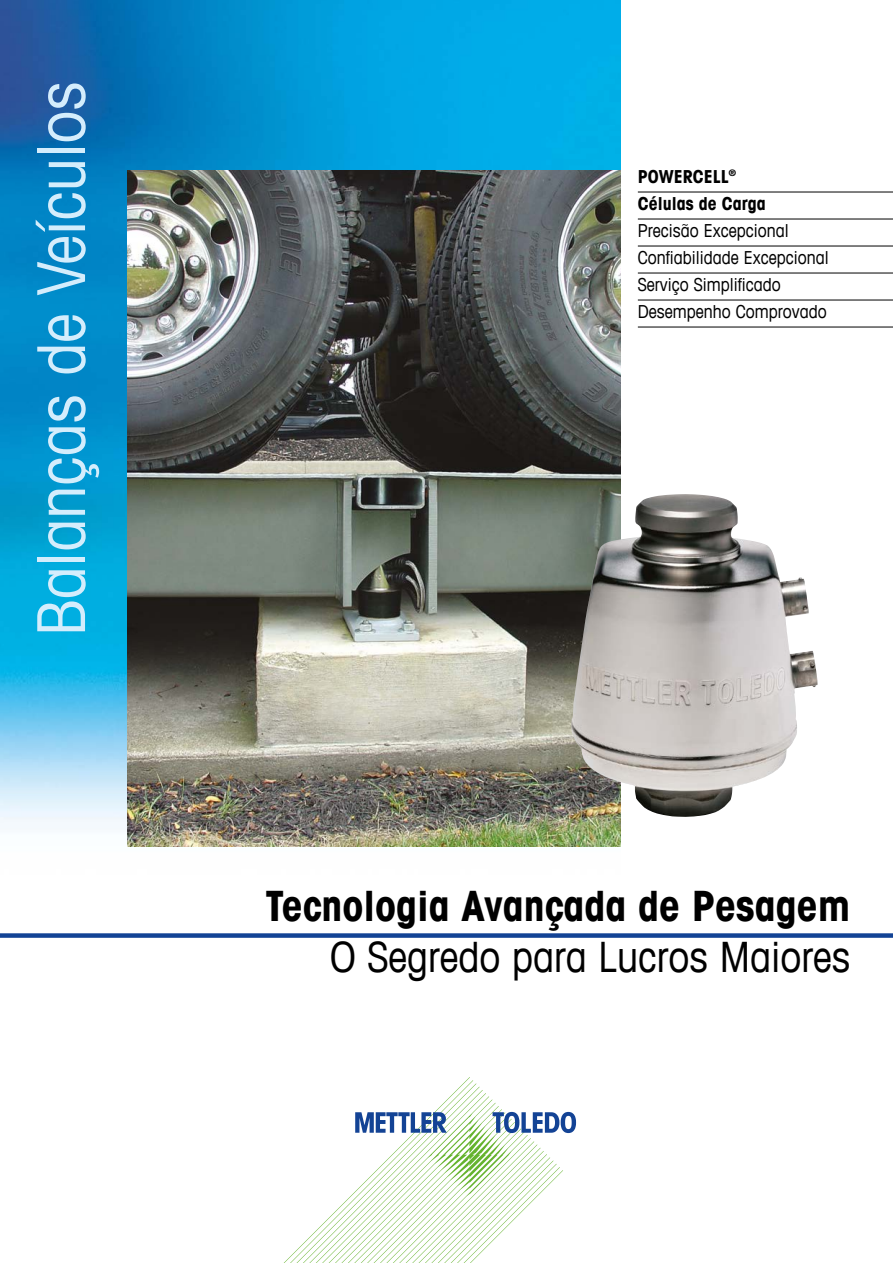
<style>
.page{position:relative;width:893px;height:1263px;background:#fff}
.page>*{position:absolute;margin:0;border:0;box-sizing:border-box;transform-origin:0 0}
.t1{font:condensed 66px "Avant Garde Com";color:#d4edfc}
.t2{font:700 condensed 42px "Avant Garde Com";color:#000}
.t3{font:condensed 42px "Avant Garde Com";color:#000}
.t4{font:condensed 18px/27px "Avant Garde Com";color:#000}
.t5{font:700 condensed 18px/27px "Avant Garde Com";color:#000}
</style>
<div class="page">
<img style="left:0;top:0;width:621px;height:847px">
<div style="left:0;top:933px;width:893px;height:5px;background:#134395"></div>
<svg style="left:284px;top:1077px;width:292px;height:186px"></svg>
<img style="left:128px;top:170px;width:493px;height:676px">
<img style="left:571px;top:494px;width:247px;height:323px">
<hr style="left:638px;top:192px;width:255px;height:1px;background:#000">
<hr style="left:638px;top:219px;width:255px;height:1px;background:#000">
<hr style="left:638px;top:246px;width:255px;height:1px;background:#000">
<hr style="left:638px;top:273px;width:255px;height:1px;background:#000">
<hr style="left:638px;top:300px;width:255px;height:1px;background:#000">
<hr style="left:638px;top:327px;width:255px;height:1px;background:#000">
<h1 class="t1" style="left:21px;top:636px;width:556px;rotate:-90deg">Balanças de Veículos</h1>
<p class="t5" style="left:638px;top:163px;width:129px">POWERCELL<sup>®<br></sup>Células de Carga</p>
<p class="t4" style="left:638px;top:217px;width:192px">Precisão Excepcional<br>Confiabilidade Excepcional<br>Serviço Simplificado<br>Desempenho Comprovado</p>
<h2 class="t2" style="left:265px;top:879px;width:586px">Tecnologia Avançada de Pesagem</h2>
<h2 class="t3" style="left:330px;top:931px;width:522px">O Segredo para Lucros Maiores</h2>
</div>
